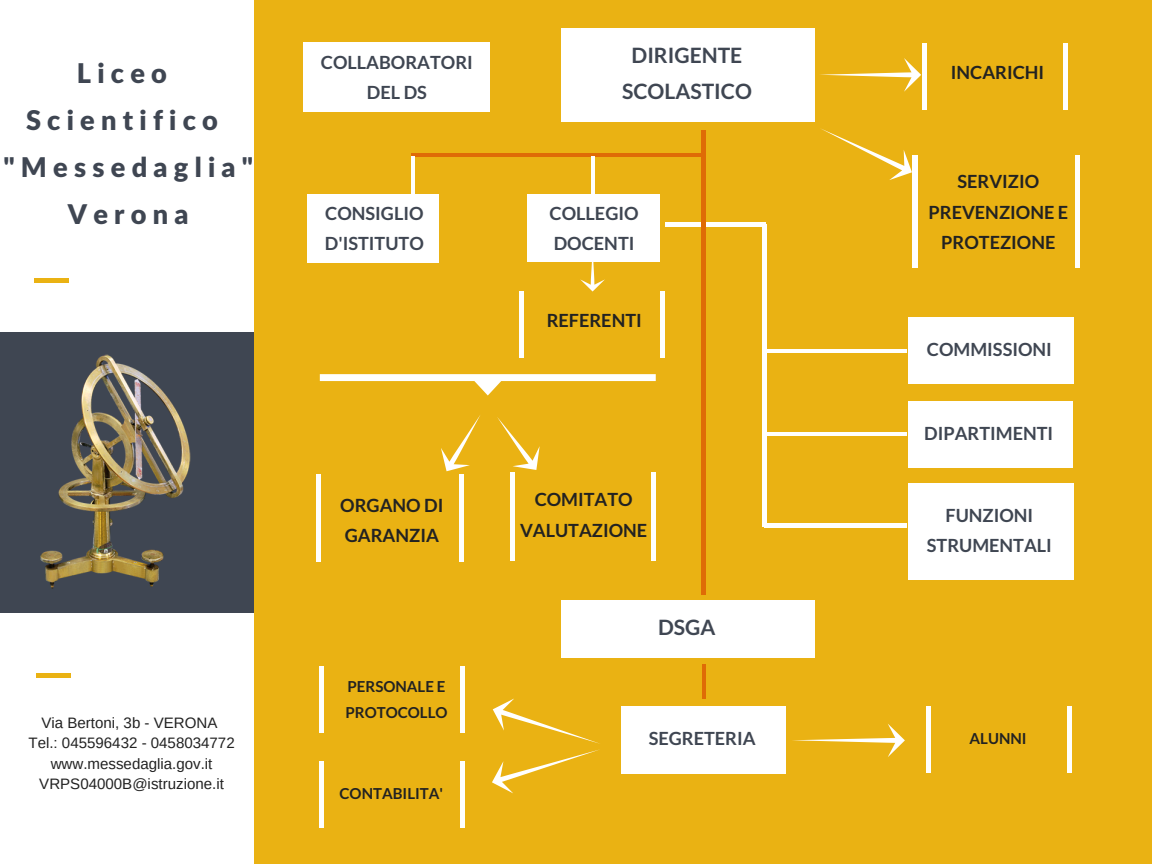
<style>
.page{position:relative;width:1152px;height:864px;background:#eab213}
.page>*{position:absolute;margin:0;border:0;box-sizing:border-box;transform-origin:0 0}
.t1{font:900 27.15px "Lato Latin";letter-spacing:.23em;color:#3f4652}
.t2{font:700 21.15px "Lato";color:#3f4652}
.t3{font:700 18.15px/30.3px "Lato";color:#3f4652;text-align:center}
.t4{font:700 18.15px "Lato";color:#222}
.t5{font:15.15px "Arimo";color:#222}
.t6{font:700 15.15px "Lato";color:#222}
</style>
<div class="page">
<div style="left:0;top:0;width:253px;height:864px;background:#fff"></div>
<div style="left:0;top:332px;width:254px;height:281px;background:#3f4652"></div>
<div style="left:652px;top:195px;width:8px;height:66px;background:#fff"></div>
<div style="left:533px;top:195px;width:124px;height:66px;background:#fff"></div>
<div style="left:527px;top:195px;width:8px;height:66px;background:#fff"></div>
<div style="left:799px;top:29px;width:16px;height:92px;background:#fff"></div>
<div style="left:572px;top:29px;width:237px;height:92px;background:#fff"></div>
<div style="left:562px;top:29px;width:15px;height:92px;background:#fff"></div>
<div style="left:660px;top:291px;width:5px;height:67px;background:#fff"></div>
<div style="left:519px;top:291px;width:5px;height:67px;background:#fff"></div>
<hr style="left:652px;top:473px;width:4px;height:88px;background:#fff">
<hr style="left:511px;top:473px;width:4px;height:88px;background:#fff">
<div style="left:36px;top:673px;width:35px;height:5px;background:#eab213"></div>
<div style="left:35px;top:278px;width:34px;height:5px;background:#eab213"></div>
<img style="left:40px;top:354px;width:151px;height:235px">
<div style="left:430px;top:195px;width:8px;height:67px;background:#fff"></div>
<div style="left:313px;top:195px;width:122px;height:67px;background:#fff"></div>
<div style="left:308px;top:195px;width:8px;height:67px;background:#fff"></div>
<div style="left:478px;top:42px;width:12px;height:69px;background:#fff"></div>
<div style="left:311px;top:42px;width:175px;height:69px;background:#fff"></div>
<div style="left:303px;top:42px;width:12px;height:69px;background:#fff"></div>
<div style="left:1063px;top:318px;width:10px;height:66px;background:#fff"></div>
<div style="left:916px;top:318px;width:154px;height:66px;background:#fff"></div>
<div style="left:909px;top:318px;width:10px;height:66px;background:#fff"></div>
<svg style="left:492px;top:698px;width:108px;height:96px"></svg>
<svg style="left:792px;top:724px;width:113px;height:33px"></svg>
<svg style="left:441px;top:415px;width:99px;height:65px"></svg>
<svg style="left:820px;top:58px;width:101px;height:34px"></svg>
<svg style="left:812px;top:121px;width:106px;height:67px"></svg>
<svg style="left:580px;top:261px;width:25px;height:31px"></svg>
<hr style="left:1064px;top:43px;width:4px;height:67px;background:#fff">
<hr style="left:923px;top:43px;width:4px;height:67px;background:#fff">
<div style="left:1075px;top:156px;width:5px;height:111px;background:#fff"></div>
<div style="left:912px;top:156px;width:5px;height:111px;background:#fff"></div>
<hr style="left:459px;top:475px;width:4px;height:86px;background:#fff">
<hr style="left:317px;top:475px;width:4px;height:86px;background:#fff">
<svg style="left:320px;top:374px;width:336px;height:22px"></svg>
<hr style="left:411px;top:153px;width:293px;height:3px;background:#df6b06">
<hr style="left:763px;top:224px;width:3px;height:303px;background:#fff">
<hr style="left:411px;top:157px;width:4px;height:39px;background:#fff">
<hr style="left:591px;top:157px;width:4px;height:38px;background:#fff">
<hr style="left:665px;top:223px;width:101px;height:3px;background:#fff">
<hr style="left:764px;top:349px;width:143px;height:4px;background:#fff">
<hr style="left:764px;top:433px;width:143px;height:3px;background:#fff">
<hr style="left:764px;top:524px;width:143px;height:3px;background:#fff">
<div style="left:1062px;top:401px;width:10px;height:67px;background:#fff"></div>
<div style="left:915px;top:401px;width:154px;height:67px;background:#fff"></div>
<div style="left:908px;top:401px;width:10px;height:67px;background:#fff"></div>
<div style="left:1063px;top:483px;width:10px;height:97px;background:#fff"></div>
<div style="left:916px;top:483px;width:154px;height:97px;background:#fff"></div>
<div style="left:909px;top:483px;width:10px;height:97px;background:#fff"></div>
<div style="left:701px;top:130px;width:5px;height:464px;background:#df6b06"></div>
<hr style="left:702px;top:664px;width:4px;height:35px;background:#df6b06">
<div style="left:799px;top:601px;width:15px;height:56px;background:#fff"></div>
<div style="left:572px;top:601px;width:237px;height:56px;background:#fff"></div>
<div style="left:561px;top:601px;width:16px;height:56px;background:#fff"></div>
<div style="left:776px;top:707px;width:10px;height:66px;background:#fff"></div>
<div style="left:629px;top:707px;width:153px;height:66px;background:#fff"></div>
<div style="left:622px;top:707px;width:10px;height:66px;background:#fff"></div>
<hr style="left:1067px;top:706px;width:4px;height:67px;background:#fff">
<hr style="left:926px;top:706px;width:4px;height:67px;background:#fff">
<div style="left:460px;top:761px;width:5px;height:66px;background:#fff"></div>
<div style="left:319px;top:761px;width:5px;height:66px;background:#fff"></div>
<div style="left:460px;top:667px;width:5px;height:66px;background:#fff"></div>
<div style="left:319px;top:667px;width:5px;height:66px;background:#fff"></div>
<p class="t1" style="left:77px;top:61px;width:92px">Liceo</p>
<p class="t1" style="left:26px;top:108px;width:193px">Scientifico</p>
<p class="t1" style="left:3px;top:155px;width:251px">"Messedaglia"</p>
<p class="t1" style="left:68px;top:203px;width:122px">Verona</p>
<p class="t5" style="left:42px;top:714px;width:178px">Via Bertoni, 3b - VERONA</p>
<p class="t5" style="left:28px;top:735px;width:208px">Tel.: 045596432 - 0458034772</p>
<p class="t5" style="left:51px;top:755px;width:163px">www.messedaglia.gov.it</p>
<p class="t5" style="left:39px;top:775px;width:186px">VRPS04000B@istruzione.it</p>
<p class="t3" style="left:321px;top:47px;width:153px">COLLABORATORI<br>DEL DS</p>
<p class="t3" style="left:325px;top:197px;width:100px">CONSIGLIO</p>
<p class="t3" style="left:325px;top:228px;width:100px">D'ISTITUTO</p>
<p class="t4" style="left:340px;top:494px;width:105px">ORGANO DI</p>
<p class="t4" style="left:345px;top:524px;width:96px">GARANZIA</p>
<p class="t6" style="left:347px;top:677px;width:100px">PERSONALE E</p>
<p class="t6" style="left:345px;top:703px;width:104px">PROTOCOLLO</p>
<p class="t6" style="left:340px;top:784px;width:105px">CONTABILITA'</p>
<p class="t2" style="left:632px;top:42px;width:112px">DIRIGENTE</p>
<p class="t2" style="left:622px;top:78px;width:131px">SCOLASTICO</p>
<p class="t3" style="left:550px;top:197px;width:91px">COLLEGIO</p>
<p class="t3" style="left:554px;top:228px;width:82px">DOCENTI</p>
<p class="t4" style="left:547px;top:310px;width:97px">REFERENTI</p>
<p class="t4" style="left:535px;top:488px;width:100px">COMITATO</p>
<p class="t4" style="left:520px;top:519px;width:129px">VALUTAZIONE</p>
<p class="t2" style="left:658px;top:614px;width:59px">DSGA</p>
<p class="t4" style="left:951px;top:61px;width:95px">INCARICHI</p>
<p class="t4" style="left:957px;top:170px;width:83px">SERVIZIO</p>
<p class="t4" style="left:929px;top:201px;width:141px">PREVENZIONE E</p>
<p class="t4" style="left:941px;top:231px;width:116px">PROTEZIONE</p>
<p class="t3" style="left:927px;top:334px;width:126px">COMMISSIONI</p>
<p class="t3" style="left:924px;top:418px;width:131px">DIPARTIMENTI</p>
<p class="t3" style="left:946px;top:500px;width:89px">FUNZIONI</p>
<p class="t3" style="left:927px;top:530px;width:127px">STRUMENTALI</p>
<p class="t3" style="left:649px;top:723px;width:108px">SEGRETERIA</p>
<p class="t6" style="left:970px;top:729px;width:59px">ALUNNI</p>
</div>
